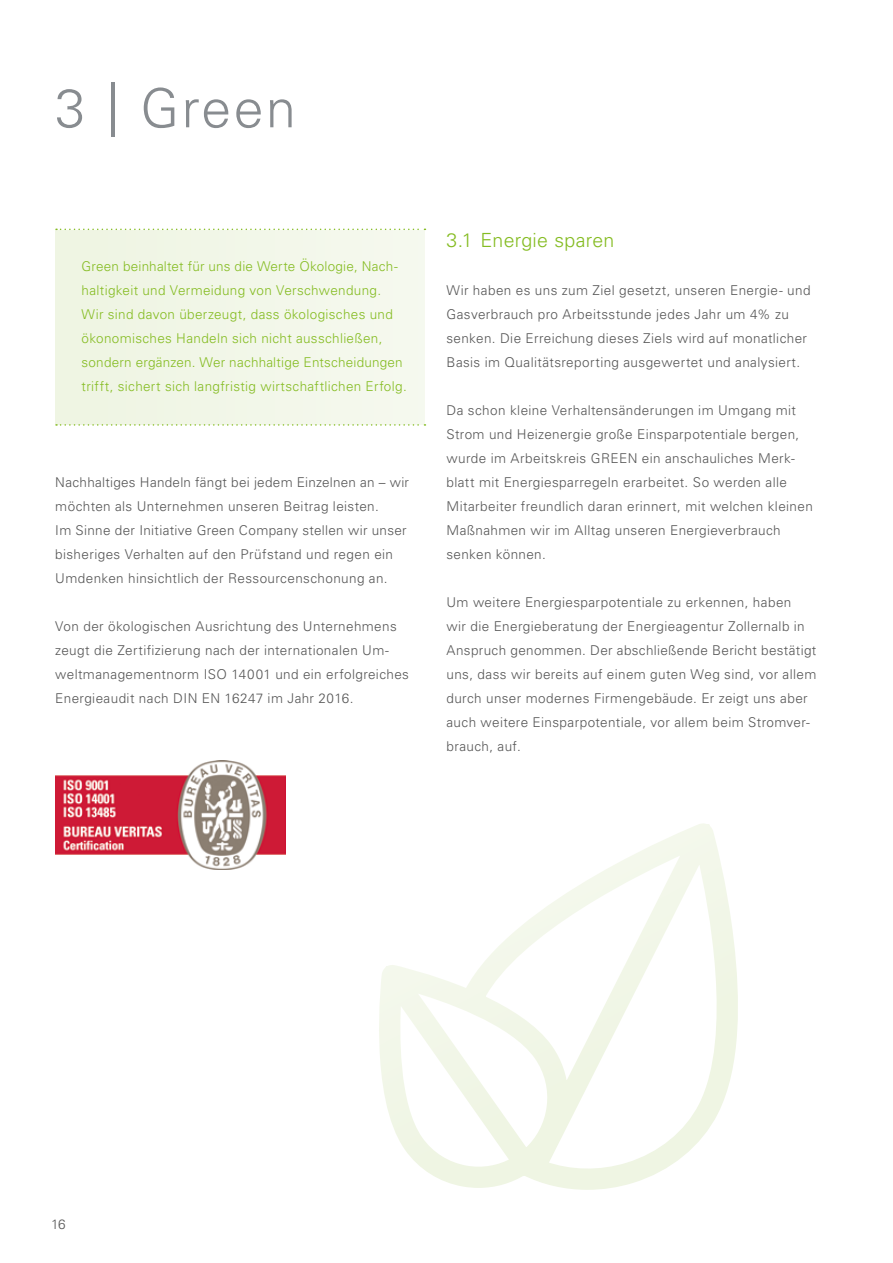
<style>
.page{position:relative;width:893px;height:1263px;background:#fff}
.page>*{position:absolute;margin:0;border:0;box-sizing:border-box;transform-origin:0 0}
.t1{font:300 54px "Univers LT Std";letter-spacing:.045em;color:#888c90}
.t2{font:300 19.5px "Univers LT Std";letter-spacing:.015em;color:#85bc22}
.t3{font:300 13.5px/24px "Univers LT Std";letter-spacing:.03em;color:#565656}
.t4{font:300 13.5px/24px "Univers LT Std";letter-spacing:.02em;color:#85bc22}
</style>
<div class="page">
<div style="left:55px;top:230px;width:370px;height:194px;background:#eff5e3"></div>
<svg style="left:56px;top:229px;width:369px;height:1px"></svg>
<svg style="left:56px;top:424px;width:369px;height:2px"></svg>
<img style="left:55px;top:760px;width:231px;height:110px">
<svg style="left:379px;top:823px;width:359px;height:367px"></svg>
<h1 class="t1" style="left:55px;top:76px;width:242px">3 | Green</h1>
<p class="t4" style="left:82px;top:255px;width:327px">Green beinhaltet für uns die Werte Ökologie, Nach&shy;haltigkeit und Vermeidung von Verschwendung.<br>Wir sind davon überzeugt, dass ökologisches und ökonomisches Handeln sich nicht ausschließen, sondern ergänzen. Wer nachhaltige Entscheidungen trifft, sichert sich langfristig wirtschaftlichen Erfolg.</p>
<p class="t3" style="left:55px;top:471px;width:355px">Nachhaltiges Handeln fängt bei jedem Einzelnen an – wir möchten als Unternehmen unseren Beitrag leisten.<br>Im Sinne der Initiative Green Company stellen wir unser bisheriges Verhalten auf den Prüfstand und regen ein Umdenken hinsichtlich der Ressourcenschonung an.</p>
<p class="t3" style="left:55px;top:615px;width:355px">Von der ökologischen Ausrichtung des Unternehmens zeugt die Zertifizierung nach der internationalen Um&shy;weltmanagementnorm ISO 14001 und ein erfolgreiches Energieaudit nach DIN EN 16247 im Jahr 2016.</p>
<h2 class="t2" style="left:446px;top:229px;width:169px">3.1 Energie sparen</h2>
<p class="t3" style="left:446px;top:279px;width:366px">Wir haben es uns zum Ziel gesetzt, unseren Energie- und Gasverbrauch pro Arbeitsstunde jedes Jahr um 4% zu senken. Die Erreichung dieses Ziels wird auf monatlicher Basis im Qualitätsreporting ausgewertet und analysiert.</p>
<p class="t3" style="left:446px;top:399px;width:368px">Da schon kleine Verhaltensänderungen im Umgang mit Strom und Heizenergie große Einsparpotentiale bergen, wurde im Arbeitskreis GREEN ein anschauliches Merk&shy;blatt mit Energiesparregeln erarbeitet. So werden alle Mitarbeiter freundlich daran erinnert, mit welchen kleinen Maßnahmen wir im Alltag unseren Energieverbrauch senken können.</p>
<p class="t3" style="left:446px;top:591px;width:371px">Um weitere Energiesparpotentiale zu erkennen, haben<br>wir die Energieberatung der Energieagentur Zollernalb in Anspruch genommen. Der abschließende Bericht bestätigt uns, dass wir bereits auf einem guten Weg sind, vor allem durch unser modernes Firmengebäude. Er zeigt uns aber auch weitere Einsparpotentiale, vor allem beim Stromver&shy;brauch, auf.</p>
<p class="t3" style="left:51px;top:1212px;width:16px">16</p>
</div>
